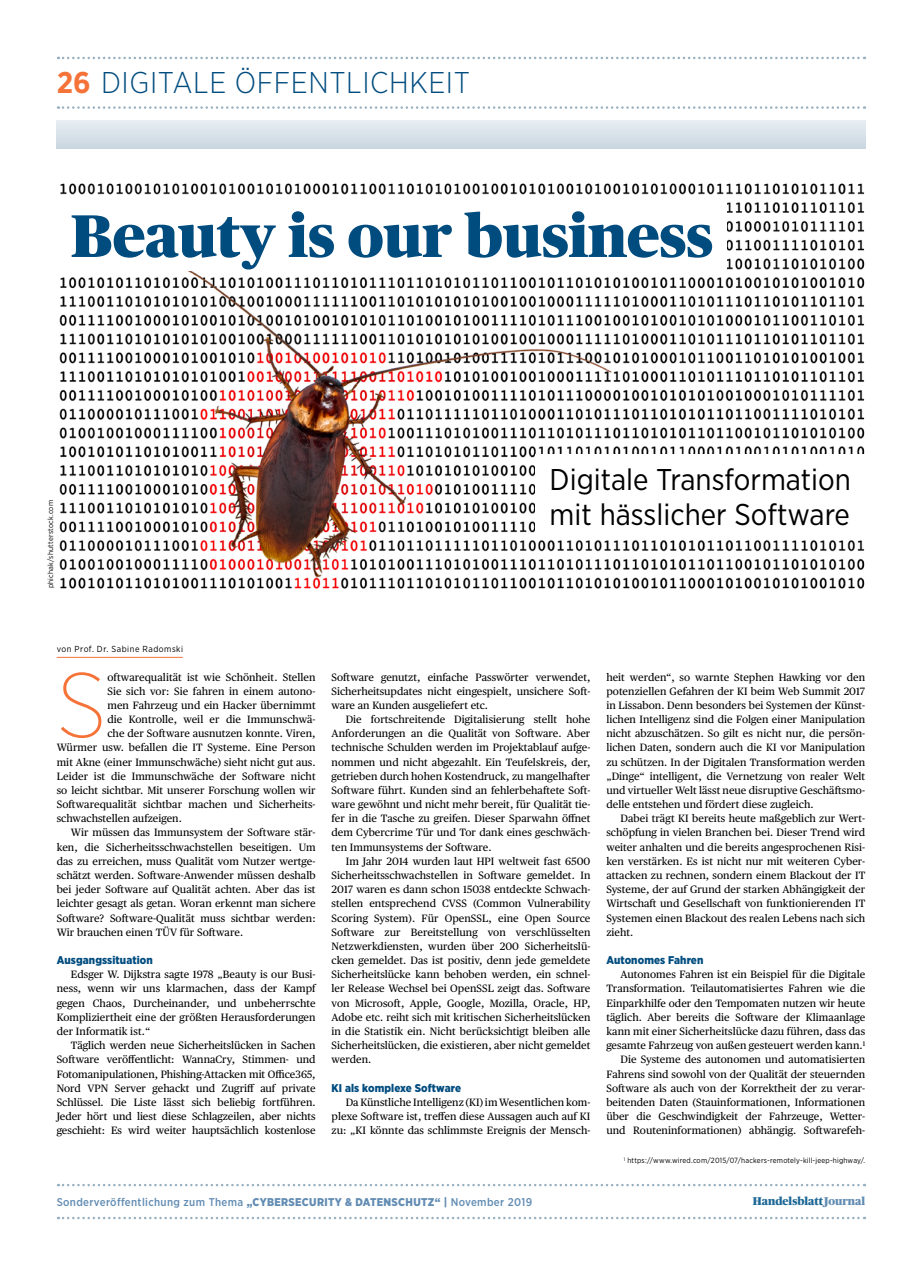
<style>
.page{position:relative;width:922px;height:1276px;background:#fff}
.page>*{position:absolute;margin:0;border:0;box-sizing:border-box;transform-origin:0 0}
.Copy_Initial{font:200 91.62px "Gotham Narrow";color:#f57238}
.HL-GAST__Publico_Bla{font:900 60px "Publico";color:#004c7f}
.Anleser__Gotham_Book{font:30px/35px "Gotham Narrow";color:#000}
.t1{font:300 30px "Gotham Narrow";letter-spacing:.02em;color:#004c7f}
.t2{font:500 11.25px "Gotham Narrow";letter-spacing:.03em;color:#628cb3}
.Sublines_Copy__Gotha{font:900 11.25px "Gotham Narrow";letter-spacing:.01em;color:#004c7f}
.t3{font:900 11.25px "Publico";color:#1e6896}
.Copytext__Publico_Te{font:10.62px/14.1px "Publico Text";letter-spacing:.005em;color:#000;text-align:justify}
.Copy_Initial-2{font:10.62px "Publico Text";letter-spacing:.005em;color:#000}
.Autorenname{font:8.75px "Gotham Narrow";letter-spacing:.06em;color:#000}
.Beschriftung_Grafike{font:7.5px "Gotham Narrow";letter-spacing:.02em;color:#000}
.s1{font-weight:700;color:#f57238}
.s2{font-weight:900}
.s3{color:#628cb3}
</style>
<div class="page">
<img style="left:59px;top:183px;width:806px;height:406px">
<svg style="left:58px;top:106px;width:806px;height:3px"></svg>
<svg style="left:58px;top:57px;width:806px;height:2px"></svg>
<svg style="left:58px;top:1216px;width:806px;height:3px"></svg>
<svg style="left:58px;top:1183px;width:806px;height:3px"></svg>
<div style="left:57px;top:120px;width:808px;height:29px;background:linear-gradient(to right,#d9e2e9,#d9e2e9)"></div>
<div style="left:57px;top:201px;width:670px;height:70px;background:#fff"></div>
<div style="left:535px;top:454px;width:330px;height:85px;background:#fff"></div>
<hr style="left:57px;top:657px;width:126px;height:1px;background:#f57238">
<p class="t1" style="left:57px;top:64px;width:414px"><span class="s1">26</span> DIGITALE ÖFFENTLICHKEIT</p>
<p class="HL-GAST__Publico_Bla" style="left:71px;top:202px;width:643px">Beauty is our business</p>
<p class="Beschriftung_Grafike" style="left:46px;top:588px;width:90px;rotate:-90deg">phichak/shutterstock.com</p>
<p class="Anleser__Gotham_Book" style="left:549px;top:461px;width:303px">Digitale Transformation mit hässlicher Software</p>
<p class="Autorenname" style="left:57px;top:643px;width:128px">von Prof. Dr. Sabine Radomski</p>
<p class="Copy_Initial" style="left:57px;top:650px;width:51px">S</p>
<p class="Copy_Initial-2" style="left:107px;top:670px;width:210px">oftwarequalität ist wie Schönheit. Stellen</p>
<p class="Copy_Initial-2" style="left:107px;top:685px;width:209px">Sie sich vor: Sie fahren in einem autono-</p>
<p class="Copy_Initial-2" style="left:107px;top:699px;width:210px">men Fahrzeug und ein Hacker übernimmt</p>
<p class="Copy_Initial-2" style="left:107px;top:713px;width:209px">die Kontrolle, weil er die Immunschwä-</p>
<p class="Copy_Initial-2" style="left:107px;top:727px;width:210px">che der Software ausnutzen konnte. Viren,</p>
<p class="Copy_Initial-2" style="left:57px;top:741px;width:260px">Würmer usw. befallen die IT Systeme. Eine Person</p>
<p class="Copy_Initial-2" style="left:57px;top:755px;width:260px">mit Akne (einer Immunschwäche) sieht nicht gut aus.</p>
<p class="Copy_Initial-2" style="left:57px;top:770px;width:260px">Leider ist die Immunschwäche der Software nicht</p>
<p class="Copy_Initial-2" style="left:57px;top:784px;width:260px">so leicht sichtbar. Mit unserer Forschung wollen wir</p>
<p class="Copy_Initial-2" style="left:57px;top:798px;width:260px">Softwarequalität sichtbar machen und Sicherheits-</p>
<p class="Copy_Initial-2" style="left:57px;top:812px;width:127px">schwachstellen aufzeigen.</p>
<p class="Copytext__Publico_Te" style="left:57px;top:825px;width:260px;text-indent:14px">Wir müssen das Immunsystem der Software stär&shy;ken, die Sicherheitsschwachstellen beseitigen. Um das zu erreichen, muss Qualität vom Nutzer wertge&shy;schätzt werden. Software-Anwender müssen deshalb bei jeder Software auf Qualität achten. Aber das ist leichter gesagt als getan. Woran erkennt man sichere Software? Software-Qualität muss sichtbar werden:<br>Wir brauchen einen TÜV für Software.</p>
<p class="Sublines_Copy__Gotha" style="left:57px;top:952px;width:97px">Ausgangssituation</p>
<p class="Copytext__Publico_Te" style="left:57px;top:967px;width:260px;text-indent:14px">Edsger W. Dijkstra sagte 1978 „Beauty is our Busi&shy;ness, wenn wir uns klarmachen, dass der Kampf gegen Chaos, Durcheinander, und unbeherrschte Kompliziertheit eine der größten Herausforderungen der Informatik ist.“</p>
<p class="Copytext__Publico_Te" style="left:57px;top:1038px;width:260px;text-indent:14px">Täglich werden neue Sicherheitslücken in Sachen Software veröffentlicht: WannaCry, Stimmen- und Fotomanipulationen, Phishing-Attacken mit Office365, Nord VPN Server gehackt und Zugriff auf private Schlüssel. Die Liste lässt sich beliebig fortführen.<br>Jeder hört und liest diese Schlagzeilen, aber nichts geschieht: Es wird weiter hauptsächlich kostenlose</p>
<p class="Copytext__Publico_Te" style="left:331px;top:670px;width:260px">Software genutzt, einfache Passwörter verwendet, Sicherheitsupdates nicht eingespielt, unsichere Soft&shy;ware an Kunden ausgeliefert etc.</p>
<p class="Copytext__Publico_Te" style="left:331px;top:712px;width:260px;text-indent:14px">Die fortschreitende Digitalisierung stellt hohe Anforderungen an die Qualität von Software. Aber technische Schulden werden im Projektablauf aufge&shy;nommen und nicht abgezahlt. Ein Teufelskreis, der, getrieben durch hohen Kostendruck, zu mangelhafter Software führt. Kunden sind an fehlerbehaftete Soft&shy;ware gewöhnt und nicht mehr bereit, für Qualität tie&shy;fer in die Tasche zu greifen. Dieser Sparwahn öffnet dem Cybercrime Tür und Tor dank eines geschwäch&shy;ten Immunsystems der Software.</p>
<p class="Copytext__Publico_Te" style="left:331px;top:854px;width:260px;text-indent:14px">Im Jahr 2014 wurden laut HPI weltweit fast 6500<br>Sicherheitsschwachstellen in Software gemeldet. In 2017 waren es dann schon 15038 entdeckte Schwach&shy;stellen entsprechend CVSS (Common Vulnerability Scoring System). Für OpenSSL, eine Open Source Software zur Bereitstellung von verschlüsselten Netzwerkdiensten, wurden über 200 Sicherheitslü&shy;cken gemeldet. Das ist positiv, denn jede gemeldete Sicherheitslücke kann behoben werden, ein schnel&shy;ler Release Wechsel bei OpenSSL zeigt das. Software von Microsoft, Apple, Google, Mozilla, Oracle, HP, Adobe etc. reiht sich mit kritischen Sicherheitslücken in die Statistik ein. Nicht berücksichtigt bleiben alle Sicherheitslücken, die existieren, aber nicht gemeldet werden.</p>
<p class="Sublines_Copy__Gotha" style="left:331px;top:1080px;width:131px">KI als komplexe Software</p>
<p class="Copytext__Publico_Te" style="left:331px;top:1095px;width:260px;text-indent:14px">Da Künstliche Intelligenz (KI) im Wesentlichen kom&shy;plexe Software ist, treffen diese Aussagen auch auf KI zu: „KI könnte das schlimmste Ereignis der Mensch-</p>
<p class="Copytext__Publico_Te" style="left:606px;top:670px;width:260px">heit werden“, so warnte Stephen Hawking vor den potenziellen Gefahren der KI beim Web Summit 2017 in Lissabon. Denn besonders bei Systemen der Künst&shy;lichen Intelligenz sind die Folgen einer Manipulation nicht abzuschätzen. So gilt es nicht nur, die persön&shy;lichen Daten, sondern auch die KI vor Manipulation zu schützen. In der Digitalen Transformation werden „Dinge“ intelligent, die Vernetzung von realer Welt und virtueller Welt lässt neue disruptive Geschäftsmo&shy;delle entstehen und fördert diese zugleich.</p>
<p class="Copytext__Publico_Te" style="left:606px;top:811px;width:260px;text-indent:14px">Dabei trägt KI bereits heute maßgeblich zur Wert&shy;schöpfung in vielen Branchen bei. Dieser Trend wird weiter anhalten und die bereits angesprochenen Risi&shy;ken verstärken. Es ist nicht nur mit weiteren Cyber&shy;attacken zu rechnen, sondern einem Blackout der IT Systeme, der auf Grund der starken Abhängigkeit der Wirtschaft und Gesellschaft von funktionierenden IT Systemen einen Blackout des realen Lebens nach sich zieht.</p>
<p class="Sublines_Copy__Gotha" style="left:606px;top:952px;width:98px">Autonomes Fahren</p>
<p class="Copytext__Publico_Te" style="left:606px;top:967px;width:260px;text-indent:14px">Autonomes Fahren ist ein Beispiel für die Digitale Transformation. Teilautomatisiertes Fahren wie die Einparkhilfe oder den Tempomaten nutzen wir heute täglich. Aber bereits die Software der Klimaanlage kann mit einer Sicherheitslücke dazu führen, dass das gesamte Fahrzeug von außen gesteuert werden kann.<sup>1</sup></p>
<p class="Copytext__Publico_Te" style="left:606px;top:1052px;width:260px;text-indent:14px">Die Systeme des autonomen und automatisierten Fahrens sind sowohl von der Qualität der steuernden Software als auch von der Korrektheit der zu verar&shy;beitenden Daten (Stauinformationen, Informationen über die Geschwindigkeit der Fahrzeuge, Wetter&shy;und Routeninformationen) abhängig. Softwarefeh-</p>
<p class="Beschriftung_Grafike" style="left:623px;top:1155px;width:243px"><sup>1</sup> https://www.wired.com/2015/07/hackers-remotely-kill-jeep-highway/.</p>
<p class="t2" style="left:57px;top:1194px;width:477px">Sonderveröffentlichung zum Thema <span class="s2">„CYBERSECURITY &amp; DATENSCHUTZ“ |</span> November 2019</p>
<p class="t3" style="left:752px;top:1195px;width:114px">Handelsblatt<span class="s3">Journal</span></p>
</div>
